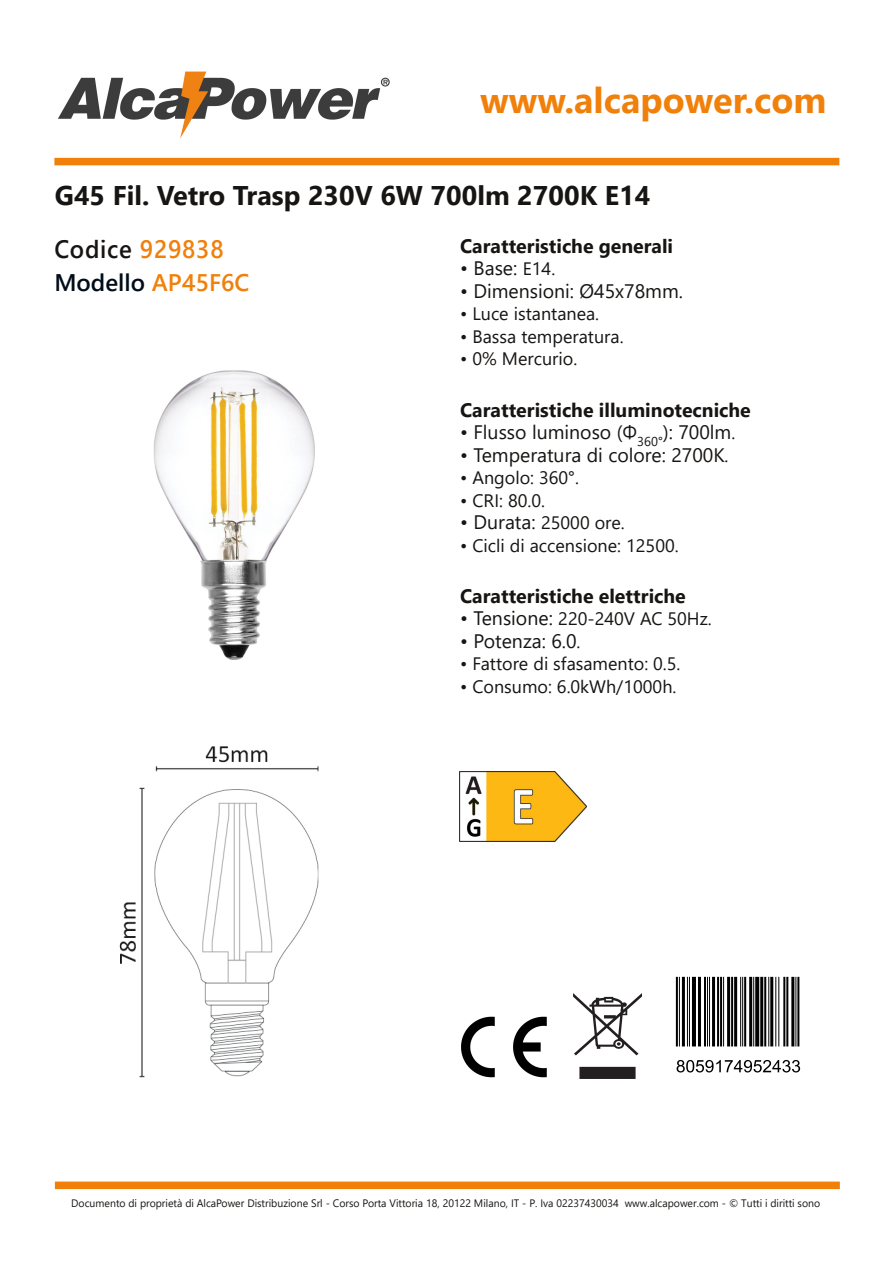
<style>
.page{position:relative;width:893px;height:1263px;background:#fff}
.page>*{position:absolute;margin:0;border:0;box-sizing:border-box;transform-origin:0 0}
.t1{font:700 36px "Segoe UI";color:#f1800b}
.t2{font:700 27px "Segoe UI";letter-spacing:.005em;color:#171513}
.t3{font:600 25.2px "Segoe UI";letter-spacing:.03em;color:#171513;scale:.95 1}
.t4{font:600 24px "Segoe UI";color:#000d18}
.t5{font:19.5px "Segoe UI";color:#171513}
.t6{font:700 19.5px "Segoe UI";color:#171513}
.t7{font:18px "Segoe UI";color:#171513}
.t8{font:10.8px "Segoe UI";color:#171513}
.s1{color:#f1800b}
.s2{font-size:18px}
.s3{font-size:19.5px}
</style>
<div class="page">
<img style="left:153px;top:370px;width:162px;height:290px">
<img style="left:119px;top:746px;width:200px;height:331px">
<img style="left:675px;top:976px;width:126px;height:97px">
<img style="left:461px;top:1016px;width:86px;height:62px">
<img style="left:573px;top:993px;width:69px;height:85px">
<img style="left:459px;top:772px;width:128px;height:70px">
<div style="left:54px;top:158px;width:785px;height:7px;background:#f1800b"></div>
<img style="left:58px;top:71px;width:332px;height:68px">
<div style="left:55px;top:1181px;width:785px;height:8px;background:#f1800b"></div>
<h1 class="t1" style="left:480px;top:74px;width:348px">www.alcapower.com</h1>
<h2 class="t2" style="left:55px;top:176px;width:597px">G45 Fil. Vetro Trasp 230V 6W 700lm 2700K E14</h2>
<h3 class="t3" style="left:54px;top:231px;width:180px">Codice <span class="s1">929838</span></h3>
<h3 class="t4" style="left:54px;top:265px;width:196px">Modello <span class="s1">AP45F6C</span></h3>
<p class="t6" style="left:460px;top:232px;width:214px">Caratteristiche generali</p>
<p class="t5" style="left:460px;top:254px;width:97px">• Base: <span class="s2">E14.</span></p>
<p class="t5" style="left:460px;top:277px;width:224px">• Dimensioni: Ø45x78mm.</p>
<p class="t7" style="left:460px;top:301px;width:141px">• Luce istantanea.</p>
<p class="t7" style="left:460px;top:324px;width:165px">• Bassa temperatura.</p>
<p class="t7" style="left:460px;top:346px;width:119px">• 0% Mercurio.</p>
<p class="t6" style="left:460px;top:395px;width:292px">Caratteristiche illuminotecniche</p>
<p class="t5" style="left:460px;top:418px;width:277px">• Flusso luminoso ﴾Φ<sub>360°</sub>﴿: 700lm<span class="s2">.</span></p>
<p class="t5" style="left:460px;top:440px;width:270px">• Temperatura di colore: 2700K<span class="s2">.</span></p>
<p class="t7" style="left:460px;top:465px;width:120px">• Angolo: 360°.</p>
<p class="t7" style="left:460px;top:487px;width:86px">• CRI: 80.0.</p>
<p class="t7" style="left:460px;top:510px;width:166px"><span class="s3">• Durata:</span> 25000 ore.</p>
<p class="t7" style="left:460px;top:532px;width:220px">• Cicli di accensione: 12500.</p>
<p class="t6" style="left:460px;top:581px;width:227px">Caratteristiche elettriche</p>
<p class="t7" style="left:460px;top:606px;width:253px"><span class="s3">• Tensione:</span> 220‐240V AC 50Hz.</p>
<p class="t5" style="left:460px;top:626px;width:122px">• Potenza: 6.0<span class="s2">.</span></p>
<p class="t7" style="left:460px;top:651px;width:222px">• Fattore di sfasamento: 0.5.</p>
<p class="t7" style="left:460px;top:673px;width:218px">• Consumo: 6.0kWh/1000h.</p>
<p class="t8" style="left:71px;top:1196px;width:750px">Documento di proprietà di AlcaPower Distribuzione Srl ‐ Corso Porta Vittoria 18, 20122 Milano, IT ‐ P. Iva 02237430034 www.alcapower.com ‐ © Tutti i diritti sono</p>
</div>
